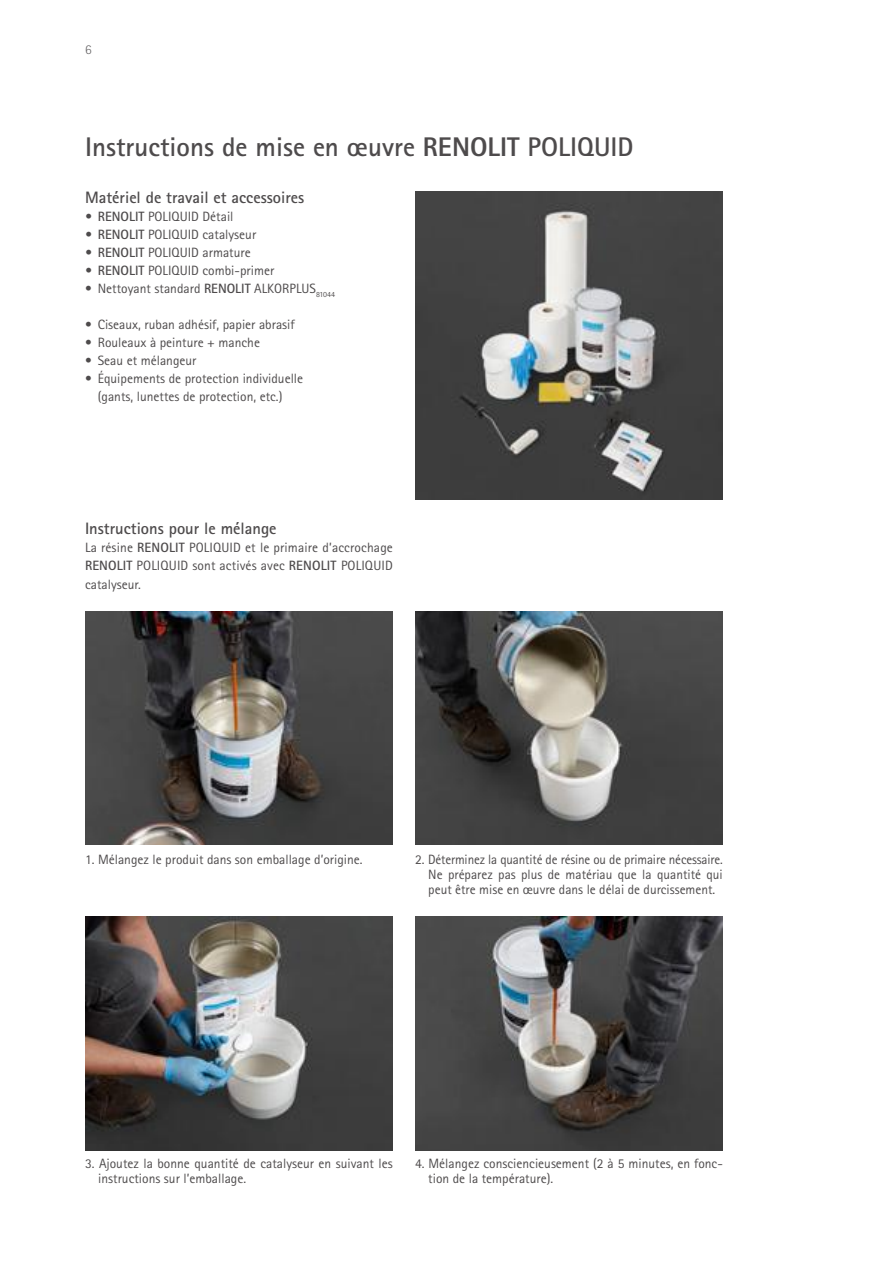
<style>
.page{position:relative;width:893px;height:1263px;background:#fff}
.page>*{position:absolute;margin:0;border:0;box-sizing:border-box;transform-origin:0 0}
.t1{font:700 27px "Rotis Sans Serif Pro";color:#4e4b4c}
.t2{font:700 16.5px "Rotis Sans Serif Pro";color:#4e4b4c}
.t3{font:13.5px/15px "Rotis Sans Serif Pro";color:#4e4b4c;text-align:justify}
.t4{font:300 13.5px "Rotis Sans Serif Pro";color:#656365}
.s1{font-weight:800}
.s2{font-weight:700}
</style>
<div class="page">
<img style="left:415px;top:192px;width:308px;height:308px">
<img style="left:85px;top:611px;width:308px;height:234px">
<img style="left:85px;top:916px;width:308px;height:234px">
<img style="left:415px;top:916px;width:308px;height:234px">
<img style="left:415px;top:611px;width:308px;height:234px">
<p class="t4" style="left:85px;top:42px;width:8px">6</p>
<h1 class="t1" style="left:85px;top:129px;width:550px">Instructions de mise en œuvre <span class="s1">RENOLIT</span> POLIQUID</h1>
<p class="t2" style="left:85px;top:187px;width:221px">Matériel de travail et accessoires</p>
<p class="t3" style="left:85px;top:209px;width:150px"><span class="s2">• RENOLIT</span> POLIQUID Détail</p>
<p class="t3" style="left:85px;top:227px;width:173px"><span class="s2">• RENOLIT</span> POLIQUID catalyseur</p>
<p class="t3" style="left:85px;top:245px;width:167px"><span class="s2">• RENOLIT</span> POLIQUID armature</p>
<p class="t3" style="left:85px;top:263px;width:191px"><span class="s2">• RENOLIT</span> POLIQUID combi-primer</p>
<p class="t3" style="left:85px;top:281px;width:252px">• Nettoyant standard <span class="s2">RENOLIT</span> ALKORPLUS<sub>81044</sub></p>
<p class="t3" style="left:85px;top:317px;width:211px">• Ciseaux, ruban adhésif, papier abrasif</p>
<p class="t3" style="left:85px;top:335px;width:176px">• Rouleaux à peinture + manche</p>
<p class="t3" style="left:85px;top:353px;width:113px">• Seau et mélangeur</p>
<p class="t3" style="left:85px;top:369px;width:220px;line-height:18px;text-align:center">• Équipements de protection individuelle (gants, lunettes de protection, etc.)</p>
<p class="t2" style="left:85px;top:518px;width:193px">Instructions pour le mélange</p>
<p class="t3" style="left:85px;top:539px;width:309px;line-height:18px">La résine <span class="s2">RENOLIT</span> POLIQUID et le primaire d’accrochage <span class="s2">RENOLIT</span> POLIQUID sont activés avec <span class="s2">RENOLIT</span> POLIQUID catalyseur.</p>
<p class="t3" style="left:85px;top:852px;width:279px">1. Mélangez le produit dans son emballage d’origine.</p>
<p class="t3" style="left:428px;top:852px;width:296px;text-indent:-13px">2. Déterminez la quantité de résine ou de primaire nécessaire.<br>Ne préparez pas plus de matériau que la quantité qui peut être mise en œuvre dans le délai de durcissement.</p>
<p class="t3" style="left:98px;top:1156px;width:296px;text-indent:-13px">3. Ajoutez la bonne quantité de catalyseur en suivant les instructions sur l’emballage.</p>
<p class="t3" style="left:428px;top:1156px;width:296px;text-indent:-13px">4. Mélangez consciencieusement (2 à 5 minutes, en fonc&shy;tion de la température).</p>
</div>
